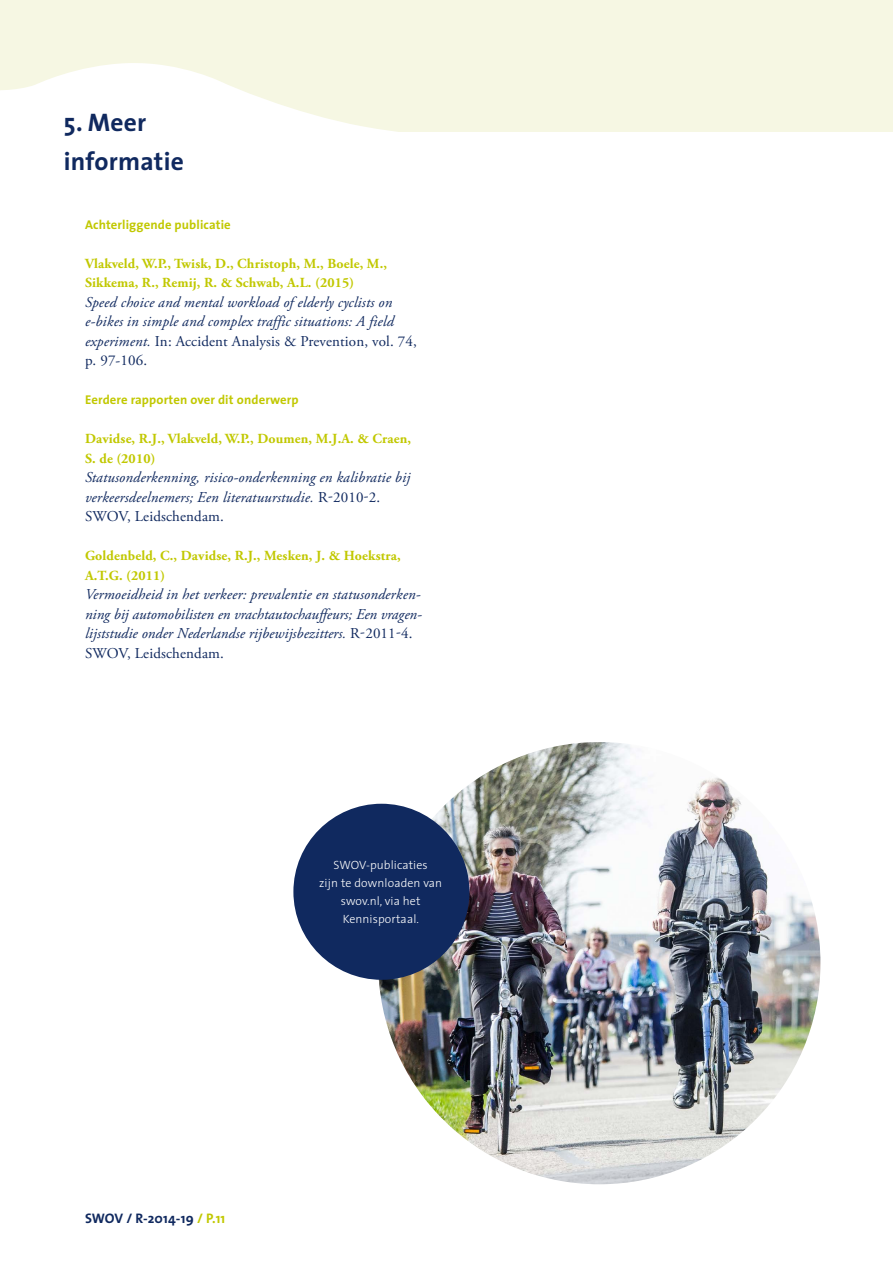
<style>
.page{position:relative;width:893px;height:1263px;background:#fff}
.page>*{position:absolute;margin:0;border:0;box-sizing:border-box;transform-origin:0 0}
.t1{font:700 25.5px/39px "The Sans";letter-spacing:.01em;color:#10295f}
.t2{font:italic 15px/19.5px "Adobe Garamond Pro";letter-spacing:.01em;color:#10295f}
.t3{font:700 13.8px/19.5px "Adobe Garamond Pro";letter-spacing:.01em;color:#c1c800}
.t4{font:700 13.8px "The Sans";letter-spacing:.01em;color:#10295f}
.t5{font:700 12.75px "The Sans";letter-spacing:.01em;color:#c1c800}
.t6{font:300 12px/18px "The Sans";letter-spacing:.01em;color:#fff;text-align:center}
.s1{font-style:normal}
.s2{color:#c1c800}
</style>
<div class="page">
<svg style="left:0;top:0;width:893px;height:131px;background:#f7f8e6"></svg>
<img style="left:378px;top:742px;width:442px;height:442px;border-radius:221px">
<div style="left:293px;top:804px;width:176px;height:176px;background:#10295f;border-radius:50%"></div>
<h1 class="t1" style="left:64px;top:102px;width:122px">5. Meer informatie</h1>
<p class="t5" style="left:85px;top:214px;width:147px">Achterliggende publicatie</p>
<p class="t3" style="left:85px;top:254px;width:303px">Vlakveld, W.P., Twisk, D., Christoph, M., Boele, M.,<br>Sikkema, R., Remij, R. &amp; Schwab, A.L. (2015)</p>
<p class="t2" style="left:85px;top:293px;width:333px">Speed choice and mental workload of elderly cyclists on e‑bikes in simple and complex traffic situations: A field experiment. <span class="s1">In: Accident Analysis &amp; Prevention, vol. 74, p. 97-106.</span></p>
<p class="t5" style="left:85px;top:389px;width:215px">Eerdere rapporten over dit onderwerp</p>
<p class="t3" style="left:85px;top:429px;width:327px">Davidse, R.J., Vlakveld, W.P., Doumen, M.J.A. &amp; Craen,<br>S. de (2010)</p>
<p class="t2" style="left:85px;top:468px;width:327px">Statusonderkenning, risico-onderkenning en kalibratie bij verkeersdeelnemers; Een literatuurstudie. <span class="s1">R-2010-2.<br>SWOV, Leidschendam.</span></p>
<p class="t3" style="left:85px;top:546px;width:317px">Goldenbeld, C., Davidse, R.J., Mesken, J. &amp; Hoekstra,<br>A.T.G. (2011)</p>
<p class="t2" style="left:85px;top:585px;width:338px">Vermoeidheid in het verkeer: prevalentie en statusonderken&shy;ning bij automobilisten en vrachtautochauffeurs; Een vragen&shy;lijststudie onder Nederlandse rijbewijsbezitters. <span class="s1">R-2011-4.<br>SWOV, Leidschendam.</span></p>
<p class="t6" style="left:319px;top:856px;width:125px">SWOV-publicaties<br>zijn te downloaden van swov.nl, via het<br>Kennisportaal.</p>
<p class="t4" style="left:85px;top:1207px;width:142px">SWOV / R-2014-19 <span class="s2">/ P.11</span></p>
</div>
